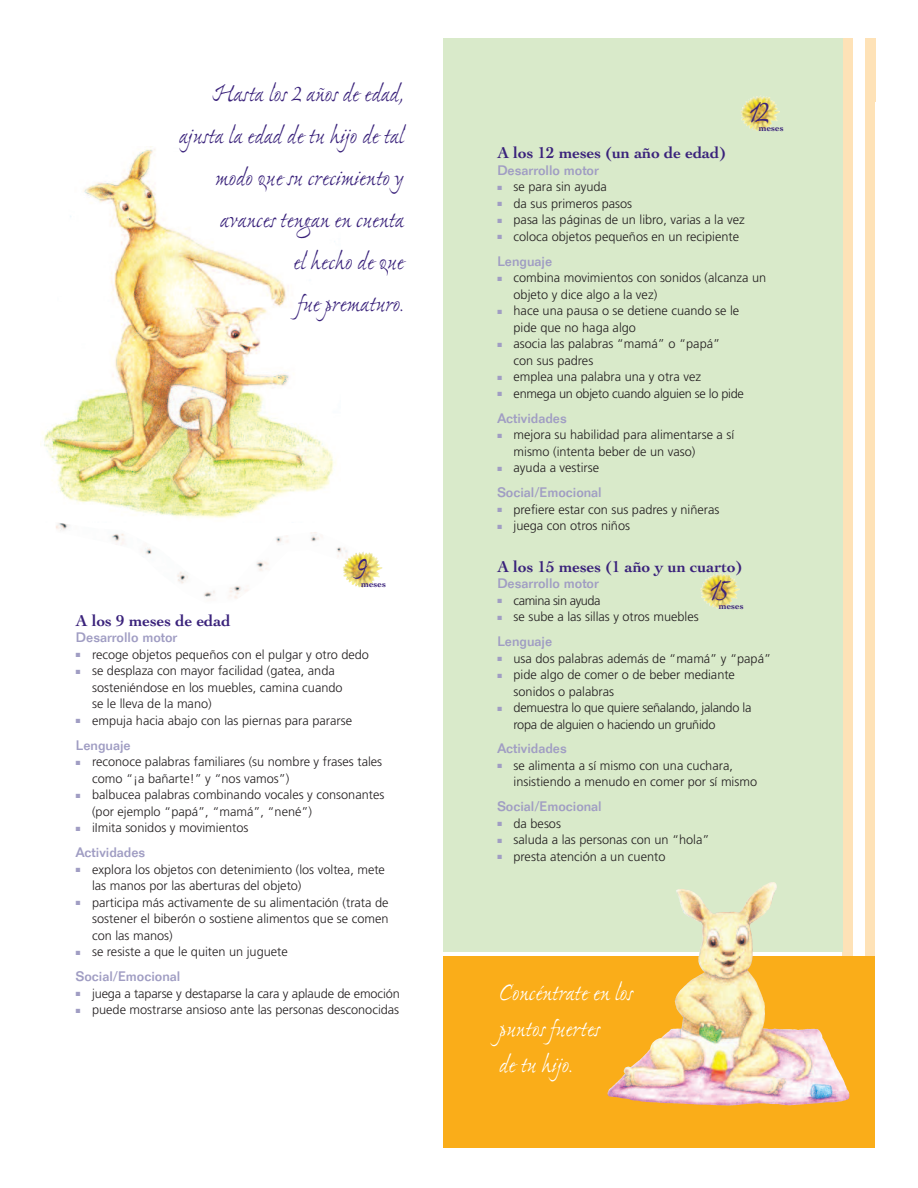
<style>
.page{position:relative;width:918px;height:1188px;background:#fff}
.page>*{position:absolute;margin:0;border:0;box-sizing:border-box;transform-origin:0 0}
.t1{font:34.65px "Ex Ponto Pro";color:#3a227b}
.t2{font:25.5px/42px "Ex Ponto Pro";letter-spacing:-.01em;color:#3a227b;text-align:right}
.t3{font:25.5px/36px "Ex Ponto Pro";color:#fff}
.t4{font:700 16.5px "Cochin";color:#3a227b}
.t5{font:500 13.5px "Folio";color:#a09dc3}
.t6{font:300 12.75px/16.5px "Frutiger";color:#231f20}
.t7{font:300 12.75px/16.5px "Frutiger";letter-spacing:-.025em;color:#231f20}
.t8{font:300 12.75px "Frutiger";letter-spacing:-.035em;color:#231f20}
.t9{font:700 9.75px "Cochin";color:#3a227b}
.s1{color:#a09dc3}
</style>
<div class="page">
<img style="left:40px;top:149px;width:296px;height:369px">
<img style="left:56px;top:523px;width:301px;height:76px">
<svg style="left:364px;top:552px;width:13px;height:8px"></svg>
<div style="left:843px;top:38px;width:10px;height:934px;background:#fee2b7"></div>
<div style="left:865px;top:38px;width:10px;height:934px;background:#fee2b7"></div>
<div style="left:443px;top:38px;width:400px;height:914px;background:#d9eaca"></div>
<svg style="left:443px;top:956px;width:432px;height:192px;background:#f7b63f"></svg>
<img style="left:761px;top:96px;width:14px;height:7px">
<img style="left:763px;top:1028px;width:70px;height:31px">
<img style="left:721px;top:573px;width:14px;height:8px">
<h2 class="t2" style="left:178px;top:76px;width:227px">Hasta los 2 años de edad, ajusta la edad de tu hijo de tal modo que su crecimiento y avances tengan en cuenta<br>el hecho de que<br>fue prematuro.</h2>
<h1 class="t1" style="left:354px;top:553px;width:14px">9</h1>
<p class="t9" style="left:361px;top:578px;width:26px">meses</p>
<p class="t4" style="left:76px;top:611px;width:156px">A los 9 meses de edad</p>
<p class="t5" style="left:76px;top:633px;width:103px">Desarrollo motor</p>
<p class="t6" style="left:76px;top:647px;width:295px"><span class="s1">■</span> recoge objetos pequeños con el pulgar y otro dedo</p>
<p class="t6" style="left:92px;top:664px;width:252px;text-indent:-16px"><span class="s1">■</span> se desplaza con mayor facilidad (gatea, anda sosteniéndose en los muebles, camina cuando se le lleva de la mano)</p>
<p class="t6" style="left:76px;top:713px;width:278px"><span class="s1">■</span> empuja hacia abajo con las piernas para pararse</p>
<p class="t5" style="left:76px;top:740px;width:56px">Lenguaje</p>
<p class="t6" style="left:92px;top:755px;width:292px;text-indent:-16px"><span class="s1">■</span> reconoce palabras familiares (su nombre y frases tales como “¡a bañarte!” y “nos vamos”)</p>
<p class="t6" style="left:92px;top:788px;width:294px;text-indent:-16px"><span class="s1">■</span> balbucea palabras combinando vocales y consonantes (por ejemplo “papá”, “mamá”, “nené”)</p>
<p class="t6" style="left:76px;top:821px;width:174px"><span class="s1">■</span> iImita sonidos y movimientos</p>
<p class="t5" style="left:76px;top:848px;width:71px">Actividades</p>
<p class="t6" style="left:92px;top:862px;width:294px;text-indent:-16px"><span class="s1">■</span> explora los objetos con detenimiento (los voltea, mete las manos por las aberturas del objeto)</p>
<p class="t6" style="left:92px;top:895px;width:298px;text-align:justify;text-indent:-16px"><span class="s1">■</span> participa más activamente de su alimentación (trata de sostener el biberón o sostiene alimentos que se comen con las manos)</p>
<p class="t6" style="left:76px;top:945px;width:213px"><span class="s1">■</span> se resiste a que le quiten un juguete</p>
<p class="t5" style="left:76px;top:972px;width:106px">Social/Emocional</p>
<p class="t6" style="left:76px;top:986px;width:325px"><span class="s1">■</span> juega a taparse y destaparse la cara y aplaude de emoción</p>
<p class="t6" style="left:76px;top:1003px;width:325px"><span class="s1">■</span> puede mostrarse ansioso ante las personas desconocidas</p>
<h1 class="t1" style="left:748px;top:97px;width:23px">12</h1>
<p class="t9" style="left:759px;top:122px;width:26px">meses</p>
<p class="t4" style="left:497px;top:143px;width:230px">A los 12 meses (un año de edad)</p>
<p class="t5" style="left:497px;top:165px;width:103px">Desarrollo motor</p>
<p class="t6" style="left:497px;top:180px;width:111px"><span class="s1">■</span> se para sin ayuda</p>
<p class="t6" style="left:497px;top:196px;width:136px"><span class="s1">■</span> da sus primeros pasos</p>
<p class="t6" style="left:497px;top:213px;width:249px"><span class="s1">■</span> pasa las páginas de un libro, varias a la vez</p>
<p class="t6" style="left:497px;top:229px;width:243px"><span class="s1">■</span> coloca objetos pequeños en un recipiente</p>
<p class="t5" style="left:497px;top:256px;width:56px">Lenguaje</p>
<p class="t6" style="left:514px;top:271px;width:254px;text-indent:-16px"><span class="s1">■</span> combina movimientos con sonidos (alcanza un objeto y dice algo a la vez)</p>
<p class="t6" style="left:514px;top:304px;width:227px;text-indent:-16px"><span class="s1">■</span> hace una pausa o se detiene cuando se le pide que no haga algo</p>
<p class="t6" style="left:514px;top:337px;width:208px;text-indent:-16px"><span class="s1">■</span> asocia las palabras “mamá” o “papá” con sus padres</p>
<p class="t6" style="left:497px;top:370px;width:205px"><span class="s1">■</span> emplea una palabra una y otra vez</p>
<p class="t7" style="left:497px;top:386px;width:248px"><span class="s1">■</span> enmega un objeto cuando alguien se lo pide</p>
<p class="t5" style="left:497px;top:413px;width:71px">Actividades</p>
<p class="t6" style="left:514px;top:428px;width:222px;text-indent:-16px"><span class="s1">■</span> mejora su habilidad para alimentarse a sí mismo (intenta beber de un vaso)</p>
<p class="t6" style="left:497px;top:461px;width:103px"><span class="s1">■</span> ayuda a vestirse</p>
<p class="t5" style="left:497px;top:488px;width:106px">Social/Emocional</p>
<p class="t6" style="left:497px;top:502px;width:224px"><span class="s1">■</span> prefiere estar con sus padres y niñeras</p>
<p class="t6" style="left:497px;top:518px;width:134px"><span class="s1">■</span> juega con otros niños</p>
<p class="t4" style="left:497px;top:556px;width:246px">A los 15 meses (1 año y un cuarto)</p>
<p class="t5" style="left:497px;top:578px;width:103px">Desarrollo motor</p>
<p class="t8" style="left:497px;top:595px;width:105px"><span class="s1">■</span> camina sin ayuda</p>
<p class="t6" style="left:497px;top:609px;width:203px"><span class="s1">■</span> se sube a las sillas y otros muebles</p>
<p class="t5" style="left:497px;top:636px;width:56px">Lenguaje</p>
<p class="t6" style="left:497px;top:651px;width:275px"><span class="s1">■</span> usa dos palabras además de “mamá” y “papá”</p>
<p class="t6" style="left:514px;top:667px;width:223px;text-indent:-16px"><span class="s1">■</span> pide algo de comer o de beber mediante sonidos o palabras</p>
<p class="t7" style="left:514px;top:700px;width:239px;text-indent:-16px"><span class="s1">■</span> demuestra lo que quiere señalando, jalando la ropa de alguien o haciendo un gruñido</p>
<p class="t5" style="left:497px;top:744px;width:71px">Actividades</p>
<p class="t6" style="left:514px;top:758px;width:245px;text-indent:-16px"><span class="s1">■</span> se alimenta a sí mismo con una cuchara, insistiendo a menudo en comer por sí mismo</p>
<p class="t5" style="left:497px;top:802px;width:106px">Social/Emocional</p>
<p class="t6" style="left:497px;top:816px;width:65px"><span class="s1">■</span> da besos</p>
<p class="t6" style="left:497px;top:833px;width:214px"><span class="s1">■</span> saluda a las personas con un “hola”</p>
<p class="t6" style="left:497px;top:849px;width:170px"><span class="s1">■</span> presta atención a un cuento</p>
<h1 class="t1" style="left:708px;top:574px;width:21px">15</h1>
<p class="t9" style="left:719px;top:600px;width:26px">meses</p>
<h2 class="t3" style="left:499px;top:978px;width:135px">Concéntrate en los puntos fuertes<br>de tu hijo.</h2>
</div>
